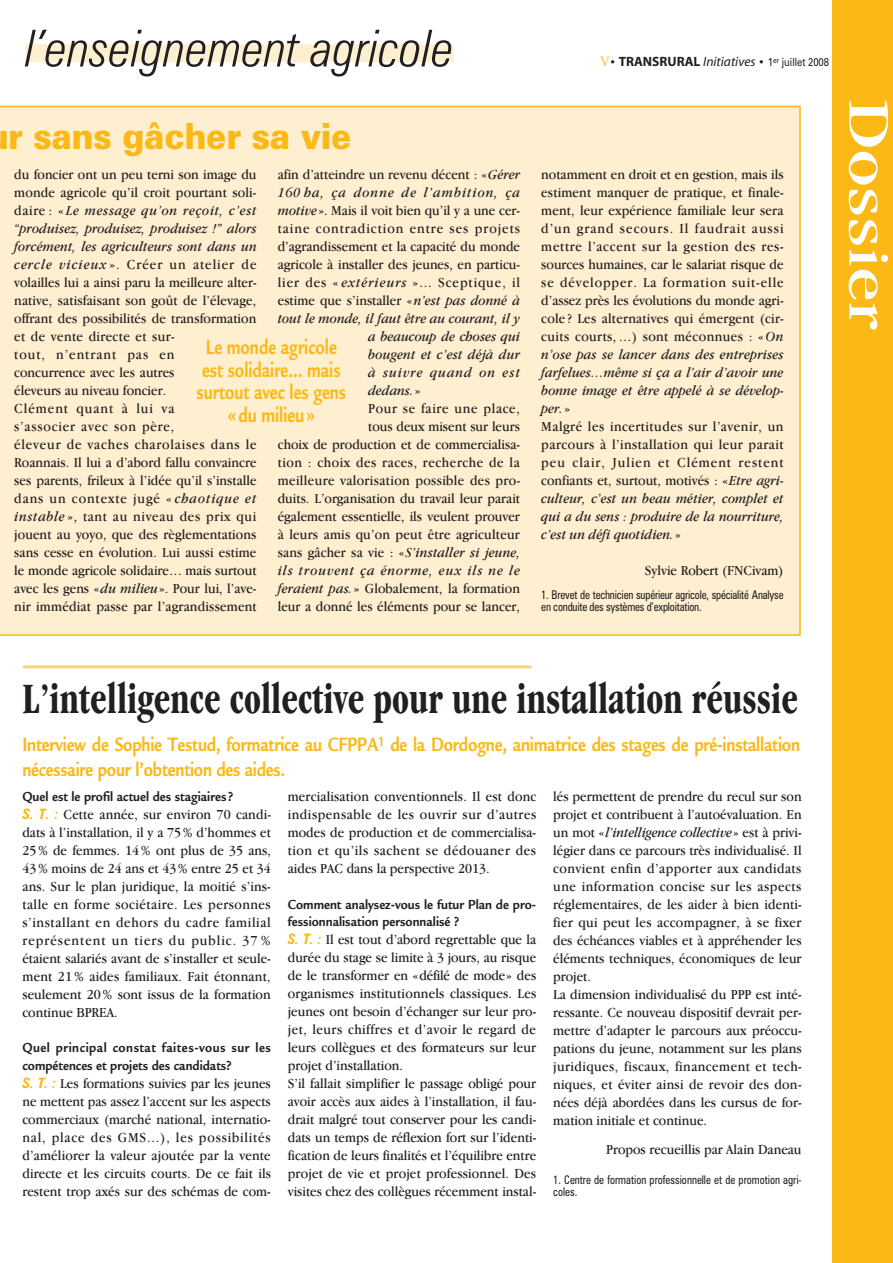
<style>
.page{position:relative;width:893px;height:1263px;background:#fff}
.page>*{position:absolute;margin:0;border:0;box-sizing:border-box;transform-origin:0 0}
.t1{font:condensed 60px "Garamond IT Cby BT";color:#fff;scale:1.5 1}
.t2{font:italic 300 condensed 51px "Zurich BT";color:#231f20}
.t3{font:700 condensed 45px "Garamond IT Cby BT";color:#231f20;scale:.85 1}
.t4{font:900 36px "Zurich BT";letter-spacing:-.01em;color:#fcb814;scale:.94 1}
.t5{font:700 22.5px/22.5px "Legacy Sans";color:#fcb814;text-align:center;scale:.75 1}
.t6{font:700 21px/25.5px "Legacy Sans";letter-spacing:-.01em;color:#fcb814;scale:.8 1}
.t7{font:14.25px/18px "Garamond IT Cby BT";color:#231f20;text-align:justify;scale:.9 1}
.t8{font:14.25px/18px "Garamond IT Cby BT";letter-spacing:.02em;color:#231f20;scale:.9 1}
.t9{font:italic 14.25px "Garamond IT Cby BT";letter-spacing:.015em;color:#231f20;scale:.9 1}
.t10{font:700 14.25px/17.2px "Legacy Sans";color:#231f20;scale:.9 1}
.t11{font:700 14.25px/17.2px "Legacy Sans";letter-spacing:.04em;color:#231f20;scale:.9 1}
.t12{font:italic 14.25px "Garamond IT Cby BT";letter-spacing:.075em;color:#231f20;scale:.9 1}
.t13{font:14.25px "Garamond IT Cby BT";letter-spacing:.025em;color:#231f20;scale:.9 1}
.t14{font:14.25px "Garamond IT Cby BT";letter-spacing:.075em;color:#231f20;scale:.9 1}
.t15{font:14.25px "Garamond IT Cby BT";letter-spacing:.07em;color:#231f20;scale:.9 1}
.t16{font:14.25px "Garamond IT Cby BT";letter-spacing:.04em;color:#231f20;scale:.9 1}
.t17{font:italic 14.25px "Garamond IT Cby BT";letter-spacing:.07em;color:#231f20;scale:.9 1}
.t18{font:14.25px "Garamond IT Cby BT";letter-spacing:.05em;color:#231f20;scale:.9 1}
.t19{font:condensed 12px/12px "Zurich BT";letter-spacing:-.015em;color:#231f20;scale:.9 1}
.t20{font:11.25px "Zurich BT";color:#231f20;scale:.85 1}
.s1{font-family:"Garamond IT Cby BT";font-weight:300;font-size:15px;color:#fcb814}
.s2{font-weight:700}
.s3{font-family:"Myriad";font-weight:700;font-size:13.5px}
.s4{font-family:"Myriad";font-style:italic;font-size:13.5px}
.s5{font-style:italic}
.s6{font-style:normal}
.s7{font-family:"Zurich BT";font-weight:700;font-style:italic;font-stretch:condensed;color:#fcb814}
</style>
<div class="page">
<div style="left:832px;top:0;width:61px;height:1263px;background:#fcb814"></div>
<hr style="left:23px;top:665px;width:509px;height:3px;background:#fed17b">
<div style="left:0;top:106px;width:801px;height:530px;background:#feefd0"></div>
<div style="left:26px;top:44px;width:428px;height:18px;background:#feefd0"></div>
<h2 class="t2" style="left:26px;top:30px;width:430px">l’enseignement agricole</h2>
<p class="t20" style="left:601px;top:58px;width:270px"><span class="s1">V</span><span class="s2">•</span> <span class="s3">TRANSRURAL</span> <span class="s4">Initiatives</span> <span class="s2">•</span> 1<sup>er</sup> juillet 2008</p>
<h3 class="t4" style="left:8px;top:124px;width:367px">r sans gâcher sa vie</h3>
<p class="t7" style="left:14px;top:167px;width:271px;text-align:left">du foncier ont un peu terni son image du monde agricole qu’il croit pourtant soli&shy;daire : « <span class="s5">Le message qu’on reçoit, c’est “produisez, produisez, produisez !” alors forcément, les agriculteurs sont dans un cercle vicieux</span> ». Créer un atelier de volailles lui a ainsi paru la meilleure alter&shy;native, satisfaisant son goût de l’élevage, offrant des possibilités de transformation et de vente directe et sur-<br>tout, n’entrant pas en<br>concurrence avec les autres<br>éleveurs au niveau foncier.<br>Clément quant à lui va<br>s’associer avec son père,<br>éleveur de vaches charolaises dans le Roannais. Il lui a d’abord fallu convaincre ses parents, frileux à l’idée qu’il s’installe dans un contexte jugé « <span class="s5">chaotique et instable</span> », tant au niveau des prix qui jouent au yoyo, que des règlementations sans cesse en évolution. Lui aussi estime le monde agricole solidaire… mais surtout avec les gens «<span class="s5">du milieu</span>». Pour lui, l’ave&shy;nir immédiat passe par l’agrandissement</p>
<p class="t7" style="left:278px;top:167px;width:271px">afin d’atteindre un revenu décent : «<span class="s5">Gérer</span></p>
<p class="t12" style="left:278px;top:188px;width:271px">160 ha, ça donne de l’ambition, ça</p>
<p class="t7" style="left:278px;top:203px;width:271px"><span class="s5">motive</span> ». Mais il voit bien qu’il y a une cer-</p>
<p class="t14" style="left:278px;top:224px;width:271px">taine contradiction entre ses projets</p>
<p class="t7" style="left:278px;top:239px;width:271px">d’agrandissement et la capacité du monde</p>
<p class="t7" style="left:278px;top:257px;width:271px">agricole à installer des jeunes, en particu-</p>
<p class="t15" style="left:278px;top:278px;width:271px">lier des « <span class="s5">extérieurs</span> »… Sceptique, il</p>
<p class="t7" style="left:278px;top:293px;width:271px">estime que s’installer «<span class="s5">n’est pas donné à</span></p>
<p class="t9" style="left:278px;top:314px;width:271px">tout le monde, il faut être au courant, il y</p>
<p class="t9" style="left:368px;top:332px;width:170px">a beaucoup de choses qui</p>
<p class="t9" style="left:368px;top:350px;width:170px">bougent et c’est déjà dur</p>
<p class="t12" style="left:368px;top:368px;width:170px">à suivre quand on est</p>
<p class="t9" style="left:368px;top:386px;width:60px">dedans. <span class="s6">»</span></p>
<p class="t18" style="left:368px;top:404px;width:170px">Pour se faire une place,</p>
<p class="t7" style="left:368px;top:419px;width:170px">tous deux misent sur leurs</p>
<p class="t7" style="left:278px;top:437px;width:271px">choix de production et de commercialisa-</p>
<p class="t16" style="left:278px;top:458px;width:270px">tion : choix des races, recherche de la</p>
<p class="t13" style="left:278px;top:476px;width:271px">meilleure valorisation possible des pro-</p>
<p class="t7" style="left:278px;top:491px;width:271px">duits. L’organisation du travail leur parait</p>
<p class="t7" style="left:278px;top:509px;width:270px">également essentielle, ils veulent prouver</p>
<p class="t7" style="left:278px;top:527px;width:270px">à leurs amis qu’on peut être agriculteur</p>
<p class="t9" style="left:278px;top:548px;width:271px"><span class="s6">sans gâcher sa vie : «</span> S’installer si jeune,</p>
<p class="t17" style="left:278px;top:566px;width:271px">ils trouvent ça énorme, eux ils ne le</p>
<p class="t7" style="left:278px;top:581px;width:271px"><span class="s5">feraient pas.</span> » Globalement, la formation</p>
<p class="t7" style="left:278px;top:599px;width:271px">leur a donné les éléments pour se lancer,</p>
<h3 class="t5" style="left:197px;top:338px;width:201px">Le monde agricole est solidaire… mais surtout avec les gens «du milieu»</h3>
<p class="t8" style="left:541px;top:167px;width:271px">notamment en droit et en gestion, mais ils estiment manquer de pratique, et finale&shy;ment, leur expérience familiale leur sera d’un grand secours. Il faudrait aussi mettre l’accent sur la gestion des res&shy;sources humaines, car le salariat risque de se développer. La formation suit-elle d’assez près les évolutions du monde agri&shy;cole ? Les alternatives qui émergent (cir&shy;cuits courts, …) sont méconnues : « <span class="s5">On n’ose pas se lancer dans des entreprises farfelues…même si ça a l’air d’avoir une bonne image et être appelé à se dévelop&shy;per.</span> »<br>Malgré les incertitudes sur l’avenir, un parcours à l’installation qui leur parait peu clair, Julien et Clément restent confiants et, surtout, motivés : «<span class="s5">Etre agri&shy;culteur, c’est un beau métier, complet et qui a du sens : produire de la nourriture, c’est un défi quotidien.</span> »</p>
<p class="t7" style="left:645px;top:563px;width:156px">Sylvie Robert (FNCivam)</p>
<p class="t19" style="left:541px;top:590px;width:271px">1. Brevet de technicien supérieur agricole, spécialité Analyse en conduite des systèmes d’exploitation.</p>
<h1 class="t1" style="left:887px;top:100px;width:155px;rotate:90deg">Dossier</h1>
<h3 class="t3" style="left:22px;top:685px;width:914px">L’intelligence collective pour une installation réussie</h3>
<h3 class="t6" style="left:22px;top:733px;width:974px">Interview de Sophie Testud, formatrice au CFPPA<sup>1</sup> de la Dordogne, animatrice des stages de pré-installation nécessaire pour l’obtention des aides.</h3>
<p class="t10" style="left:22px;top:789px;width:236px">Quel est le profil actuel des stagiaires?</p>
<p class="t7" style="left:22px;top:807px;width:278px"><span class="s7">S. T. :</span> Cette année, sur environ 70 candi&shy;dats à l’installation, il y a 75% d’hommes et 25% de femmes. 14% ont plus de 35 ans, 43% moins de 24 ans et 43% entre 25 et 34 ans. Sur le plan juridique, la moitié s’ins&shy;talle en forme sociétaire. Les personnes s’installant en dehors du cadre familial représentent un tiers du public. 37 % étaient salariés avant de s’installer et seule&shy;ment 21 % aides familiaux. Fait étonnant, seulement 20% sont issus de la formation continue BPREA.</p>
<p class="t11" style="left:22px;top:1041px;width:278px">Quel principal constat faites-vous sur les compétences et projets des candidats?</p>
<p class="t7" style="left:22px;top:1076px;width:278px"><span class="s7">S. T. :</span> Les formations suivies par les jeunes ne mettent pas assez l’accent sur les aspects commerciaux (marché national, internatio&shy;nal, place des GMS…), les possibilités d’améliorer la valeur ajoutée par la vente directe et les circuits courts. De ce fait ils restent trop axés sur des schémas de com-</p>
<p class="t7" style="left:288px;top:789px;width:278px">mercialisation conventionnels. Il est donc indispensable de les ouvrir sur d’autres modes de production et de commercialisa&shy;tion et qu’ils sachent se dédouaner des aides PAC dans la perspective 2013.</p>
<p class="t10" style="left:288px;top:897px;width:277px">Comment analysez-vous le futur Plan de pro&shy;fessionnalisation personnalisé ?</p>
<p class="t7" style="left:288px;top:932px;width:278px;text-align:left"><span class="s7">S. T. :</span> Il est tout d’abord regrettable que la durée du stage se limite à 3 jours, au risque de le transformer en «défilé de mode» des organismes institutionnels classiques. Les jeunes ont besoin d’échanger sur leur pro&shy;jet, leurs chiffres et d’avoir le regard de leurs collègues et des formateurs sur leur projet d’installation.<br>S’il fallait simplifier le passage obligé pour avoir accès aux aides à l’installation, il fau&shy;drait malgré tout conserver pour les candi&shy;dats un temps de réflexion fort sur l’identi&shy;fication de leurs finalités et l’équilibre entre projet de vie et projet professionnel. Des visites chez des collègues récemment instal-</p>
<p class="t7" style="left:553px;top:789px;width:278px;text-align:left">lés permettent de prendre du recul sur son projet et contribuent à l’autoévaluation. En un mot « <span class="s5">l’intelligence collective</span>» est à privi&shy;légier dans ce parcours très individualisé. Il convient enfin d’apporter aux candidats une information concise sur les aspects réglementaires, de les aider à bien identi&shy;fier qui peut les accompagner, à se fixer des échéances viables et à appréhender les éléments techniques, économiques de leur projet.<br>La dimension individualisé du PPP est inté&shy;ressante. Ce nouveau dispositif devrait per&shy;mettre d’adapter le parcours aux préoccu&shy;pations du jeune, notamment sur les plans juridiques, fiscaux, financement et tech&shy;niques, et éviter ainsi de revoir des don&shy;nées déjà abordées dans les cursus de for&shy;mation initiale et continue.</p>
<p class="t7" style="left:606px;top:1142px;width:219px">Propos recueillis par Alain Daneau</p>
<p class="t19" style="left:553px;top:1175px;width:277px">1. Centre de formation professionnelle et de promotion agri&shy;coles.</p>
</div>
